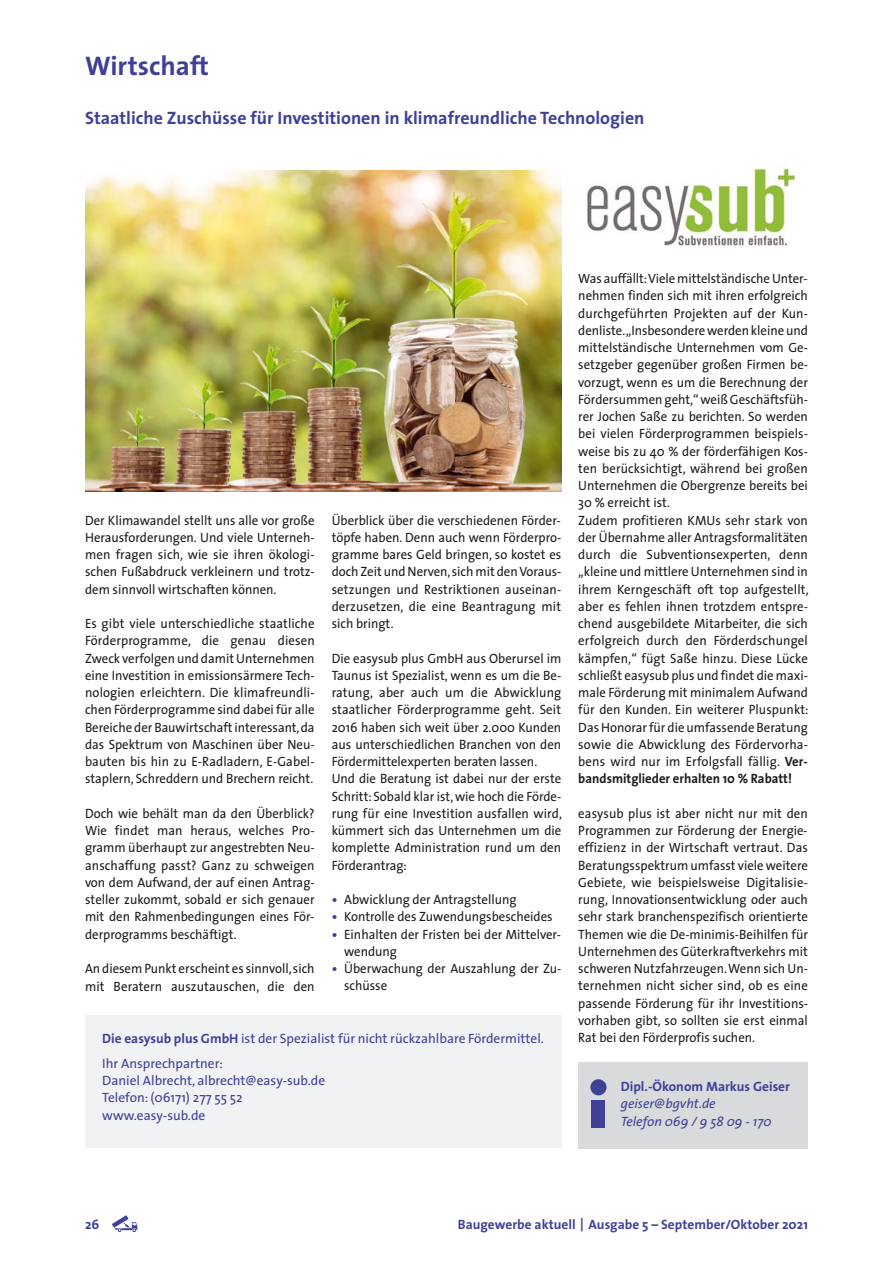
<style>
.page{position:relative;width:893px;height:1263px;background:#fff}
.page>*{position:absolute;margin:0;border:0;box-sizing:border-box;transform-origin:0 0}
.t1{font:700 27px "The Sans";color:#3f4197}
.t2{font:700 18px "The Sans";color:#3f4197}
.t3{font:13.5px/17.2px "The Sans";color:#1b1c20;text-align:justify;scale:.95 1}
.t4{font:13.5px/17.2px "The Sans";color:#3f4197}
.t5{font:700 13.5px "The Sans";color:#3f4197}
.t6{font:italic 13.5px/17.2px "The Sans";color:#3f4197}
.s1{font-weight:700;color:#3f4197}
.s2{font-weight:700}
</style>
<div class="page">
<svg style="left:112px;top:1215px;width:25px;height:17px"></svg>
<div style="left:578px;top:1062px;width:230px;height:86px;background:#d8dadc"></div>
<div style="left:590px;top:1079px;width:16px;height:16px;background:#3f4197;border-radius:50%"></div>
<div style="left:592px;top:1100px;width:13px;height:28px;background:#3f4197"></div>
<img style="left:85px;top:170px;width:476px;height:322px">
<img style="left:587px;top:167px;width:209px;height:79px">
<div style="left:85px;top:1015px;width:476px;height:133px;background:#f1f2f3"></div>
<h1 class="t1" style="left:85px;top:55px;width:126px">Wirtschaft</h1>
<h2 class="t2" style="left:85px;top:111px;width:561px">Staatliche Zuschüsse für Investitionen in klimafreundliche Technologien</h2>
<p class="t3" style="left:85px;top:512px;width:243px">Der Klimawandel stellt uns alle vor große Herausforderungen. Und viele Unterneh&shy;men fragen sich, wie sie ihren ökologi&shy;schen Fußabdruck verkleinern und trotz&shy;dem sinnvoll wirtschaften können.</p>
<p class="t3" style="left:85px;top:616px;width:243px">Es gibt viele unterschiedliche staatliche Förderprogramme, die genau diesen Zweck verfolgen und damit Unternehmen eine Investition in emissionsärmere Tech&shy;nologien erleichtern. Die klimafreundli&shy;chen Förderprogramme sind dabei für alle Bereiche der Bauwirtschaft interessant, da das Spektrum von Maschinen über Neu&shy;bauten bis hin zu E-Radladern, E-Gabel&shy;staplern, Schreddern und Brechern reicht.</p>
<p class="t3" style="left:85px;top:806px;width:243px">Doch wie behält man da den Überblick?<br>Wie findet man heraus, welches Pro&shy;gramm überhaupt zur angestrebten Neu&shy;anschaffung passt? Ganz zu schweigen von dem Aufwand, der auf einen Antrag&shy;steller zukommt, sobald er sich genauer mit den Rahmenbedingungen eines För&shy;derprogramms beschäftigt.</p>
<p class="t3" style="left:85px;top:961px;width:243px">An diesem Punkt erscheint es sinnvoll, sich mit Beratern auszutauschen, die den</p>
<p class="t3" style="left:332px;top:512px;width:243px">Überblick über die verschiedenen Förder&shy;töpfe haben. Denn auch wenn Förderpro&shy;gramme bares Geld bringen, so kostet es doch Zeit und Nerven, sich mit den Voraus&shy;setzungen und Restriktionen auseinan&shy;derzusetzen, die eine Beantragung mit sich bringt.</p>
<p class="t3" style="left:332px;top:650px;width:244px;text-align:left">Die easysub plus GmbH aus Oberursel im Taunus ist Spezialist, wenn es um die Be&shy;ratung, aber auch um die Abwicklung staatlicher Förderprogramme geht. Seit 2016 haben sich weit über 2.000 Kunden aus unterschiedlichen Branchen von den Fördermittelexperten beraten lassen.<br>Und die Beratung ist dabei nur der erste Schritt: Sobald klar ist, wie hoch die Förde&shy;rung für eine Investition ausfallen wird, kümmert sich das Unternehmen um die komplette Administration rund um den Förderantrag:</p>
<p class="t3" style="left:332px;top:892px;width:196px"><span class="s1">•</span> Abwicklung der Antragstellung</p>
<p class="t3" style="left:332px;top:909px;width:234px"><span class="s1">•</span> Kontrolle des Zuwendungsbescheides</p>
<p class="t3" style="left:344px;top:926px;width:230px;text-indent:-12px"><span class="s1">•</span> Einhalten der Fristen bei der Mittelver&shy;wendung</p>
<p class="t3" style="left:344px;top:961px;width:230px;text-indent:-12px"><span class="s1">•</span> Überwachung der Auszahlung der Zu&shy;schüsse</p>
<p class="t4" style="left:102px;top:1027px;width:443px;line-height:25px"><span class="s2">Die easysub plus GmbH</span> ist der Spezialist für nicht rückzahlbare Fördermittel.<br>Ihr Ansprechpartner:</p>
<p class="t4" style="left:102px;top:1073px;width:224px">Daniel Albrecht, albrecht@easy-sub.de<br>Telefon: (06171) 277 55 52 www.easy-sub.de</p>
<p class="t3" style="left:578px;top:271px;width:244px;text-align:left">Was auffällt: Viele mittelständische Unter&shy;nehmen finden sich mit ihren erfolgreich durchgeführten Projekten auf der Kun&shy;denliste. „Insbesondere werden kleine und mittelständische Unternehmen vom Ge&shy;setzgeber gegenüber großen Firmen be&shy;vorzugt, wenn es um die Berechnung der Fördersummen geht,“ weiß Geschäftsfüh&shy;rer Jochen Saße zu berichten. So werden bei vielen Förderprogrammen beispiels&shy;weise bis zu 40 % der förderfähigen Kos&shy;ten berücksichtigt, während bei großen Unternehmen die Obergrenze bereits bei 30 % erreicht ist.<br>Zudem profitieren KMUs sehr stark von der Übernahme aller Antragsformalitäten durch die Subventionsexperten, denn „kleine und mittlere Unternehmen sind in ihrem Kerngeschäft oft top aufgestellt, aber es fehlen ihnen trotzdem entspre&shy;chend ausgebildete Mitarbeiter, die sich erfolgreich durch den Förderdschungel kämpfen,“ fügt Saße hinzu. Diese Lücke schließt easysub plus und findet die maxi&shy;male Förderung mit minimalem Aufwand für den Kunden. Ein weiterer Pluspunkt:<br>Das Honorar für die umfassende Beratung sowie die Abwicklung des Fördervorha&shy;bens wird nur im Erfolgsfall fällig. <span class="s2">Ver&shy;bandsmitglieder erhalten 10 % Rabatt!</span></p>
<p class="t3" style="left:578px;top:806px;width:243px">easysub plus ist aber nicht nur mit den Programmen zur Förderung der Energie&shy;effizienz in der Wirtschaft vertraut. Das Beratungsspektrum umfasst viele weitere Gebiete, wie beispielsweise Digitalisie&shy;rung, Innovationsentwicklung oder auch sehr stark branchenspezifisch orientierte Themen wie die De-minimis-Beihilfen für Unternehmen des Güterkraftverkehrs mit schweren Nutzfahrzeugen. Wenn sich Un&shy;ternehmen nicht sicher sind, ob es eine passende Förderung für ihr Investitions&shy;vorhaben gibt, so sollten sie erst einmal Rat bei den Förderprofis suchen.</p>
<p class="t5" style="left:621px;top:1081px;width:171px">Dipl.-Ökonom Markus Geiser</p>
<p class="t6" style="left:621px;top:1096px;width:152px">geiser@bgvht.de<br>Telefon 069 / 9 58 09 - 170</p>
<p class="t5" style="left:85px;top:1219px;width:16px">26</p>
<p class="t5" style="left:458px;top:1219px;width:351px">Baugewerbe aktuell | Ausgabe 5 – September/Oktober 2021</p>
</div>
